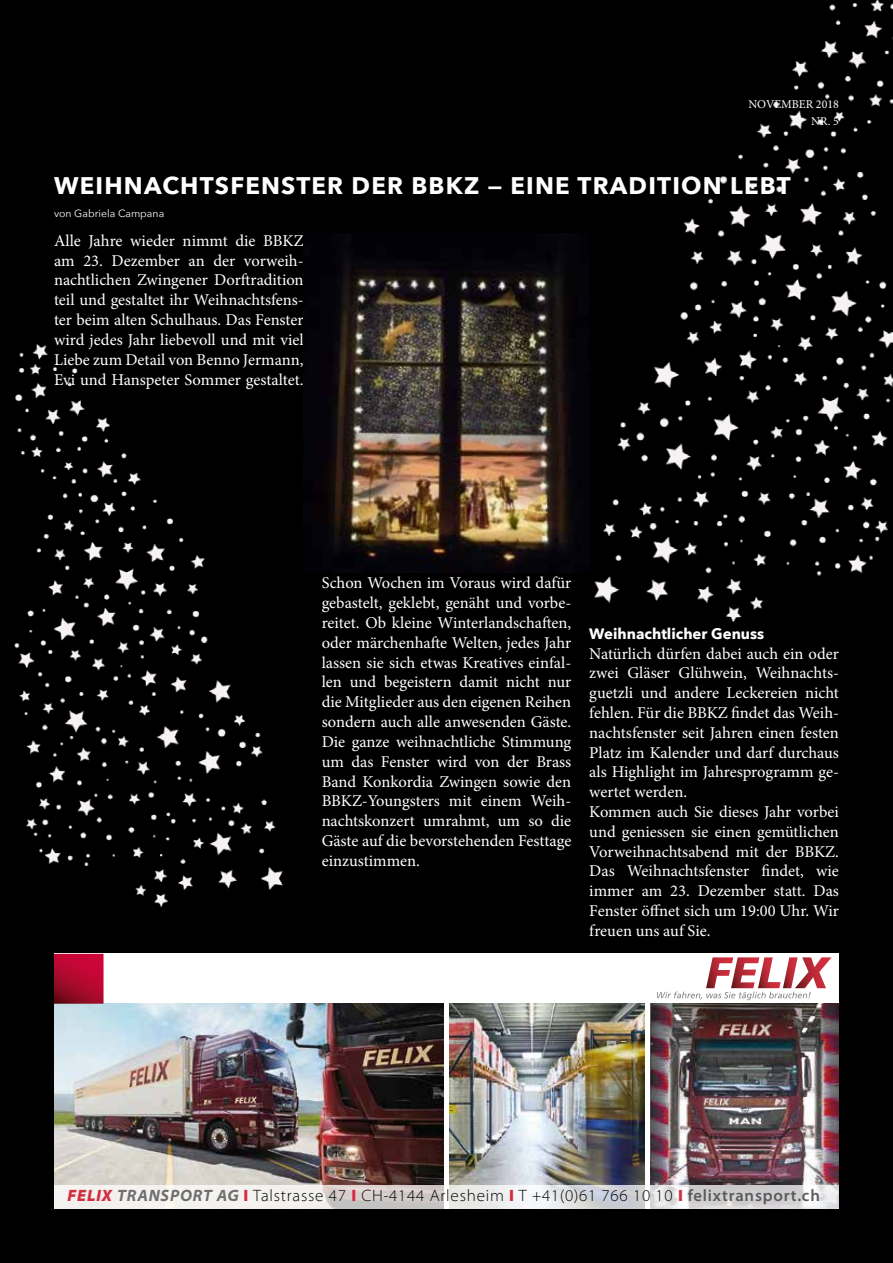
<style>
.page{position:relative;width:893px;height:1263px;background:#000}
.page>*{position:absolute;margin:0;border:0;box-sizing:border-box;transform-origin:0 0}
.t1{font:700 24px "Avenir Next";letter-spacing:.05em;color:#fff}
.t2{font:16.5px/19.8px "Minion Pro";color:#fff;text-align:justify}
.t3{font:300 semi-expanded 16.5px "Myriad Pro";letter-spacing:.05em;color:#000;scale:.94 1}
.t4{font:700 15px "Avenir Next";color:#fff}
.t5{font:12px "Minion Pro";color:#fff}
.t6{font:10.5px "Avenir Next";color:#fff}
.s1{font-weight:900;font-style:italic;color:#d32e3f}
.s2{font-weight:700;font-style:italic;color:#706f6f}
.s3{font-weight:900;color:#d32e3f}
.s4{font-weight:600;color:#5a5a59}
</style>
<div class="page">
<div style="left:54px;top:954px;width:785px;height:255px;background:#fff"></div>
<img style="left:449px;top:1004px;width:195px;height:181px">
<img style="left:54px;top:1004px;width:389px;height:181px">
<svg style="left:54px;top:954px;width:50px;height:50px;background:#ae0b31"></svg>
<svg style="left:657px;top:957px;width:175px;height:43px"></svg>
<img style="left:650px;top:1004px;width:189px;height:181px">
<svg style="left:54px;top:1185px;width:785px;height:24px"></svg>
<img style="left:315px;top:234px;width:267px;height:339px">
<img style="left:14px;top:345px;width:269px;height:562px">
<img style="left:594px;top:0;width:299px;height:623px">
<p class="t5" style="left:748px;top:96px;width:92px">NOVEMBER 2018</p>
<h1 class="t1" style="left:54px;top:165px;width:738px">WEIHNACHTSFENSTER DER BBKZ — EINE TRADITION LEBT</h1>
<p class="t2" style="left:54px;top:231px;width:251px">Alle Jahre wieder nimmt die BBKZ am 23. Dezember an der vorweih&shy;nachtlichen Zwingener Dorftradition teil und gestaltet ihr Weihnachtsfens&shy;ter beim alten Schulhaus. Das Fenster wird jedes Jahr liebevoll und mit viel Liebe zum Detail von Benno Jermann, Evi und Hanspeter Sommer gestaltet.</p>
<p class="t6" style="left:54px;top:205px;width:112px">von Gabriela Campana</p>
<p class="t5" style="left:811px;top:113px;width:29px">NR. 5</p>
<p class="t2" style="left:322px;top:573px;width:251px">Schon Wochen im Voraus wird dafür gebastelt, geklebt, genäht und vorbe&shy;reitet. Ob kleine Winterlandschaften, oder märchenhafte Welten, jedes Jahr lassen sie sich etwas Kreatives einfal&shy;len und begeistern damit nicht nur die Mitglieder aus den eigenen Reihen sondern auch alle anwesenden Gäste.<br>Die ganze weihnachtliche Stimmung um das Fenster wird von der Brass Band Konkordia Zwingen sowie den BBKZ-Youngsters mit einem Weih&shy;nachtskonzert umrahmt, um so die Gäste auf die bevorstehenden Festtage einzustimmen.</p>
<p class="t4" style="left:589px;top:620px;width:177px">Weihnachtlicher Genuss</p>
<p class="t2" style="left:589px;top:643px;width:251px;text-align:left">Natürlich dürfen dabei auch ein oder zwei Gläser Glühwein, Weihnachts&shy;guetzli und andere Leckereien nicht fehlen. Für die BBKZ findet das Weih&shy;nachtsfenster seit Jahren einen festen Platz im Kalender und darf durchaus als Highlight im Jahresprogramm ge&shy;wertet werden.<br>Kommen auch Sie dieses Jahr vorbei und geniessen sie einen gemütlichen Vorweihnachtsabend mit der BBKZ.<br>Das Weihnachtsfenster findet, wie immer am 23. Dezember statt. Das Fenster öffnet sich um 19:00 Uhr. Wir freuen uns auf Sie.</p>
<p class="t3" style="left:68px;top:1186px;width:802px"><span class="s1">FELIX</span> <span class="s2">TRANSPORT AG</span> <span class="s3">I</span> Talstrasse 47 <span class="s3">I</span> CH-4144 Arlesheim <span class="s3">I</span> T +41(0)61 766 10 10 <span class="s3">I</span> <span class="s4">felixtransport.ch</span></p>
</div>
